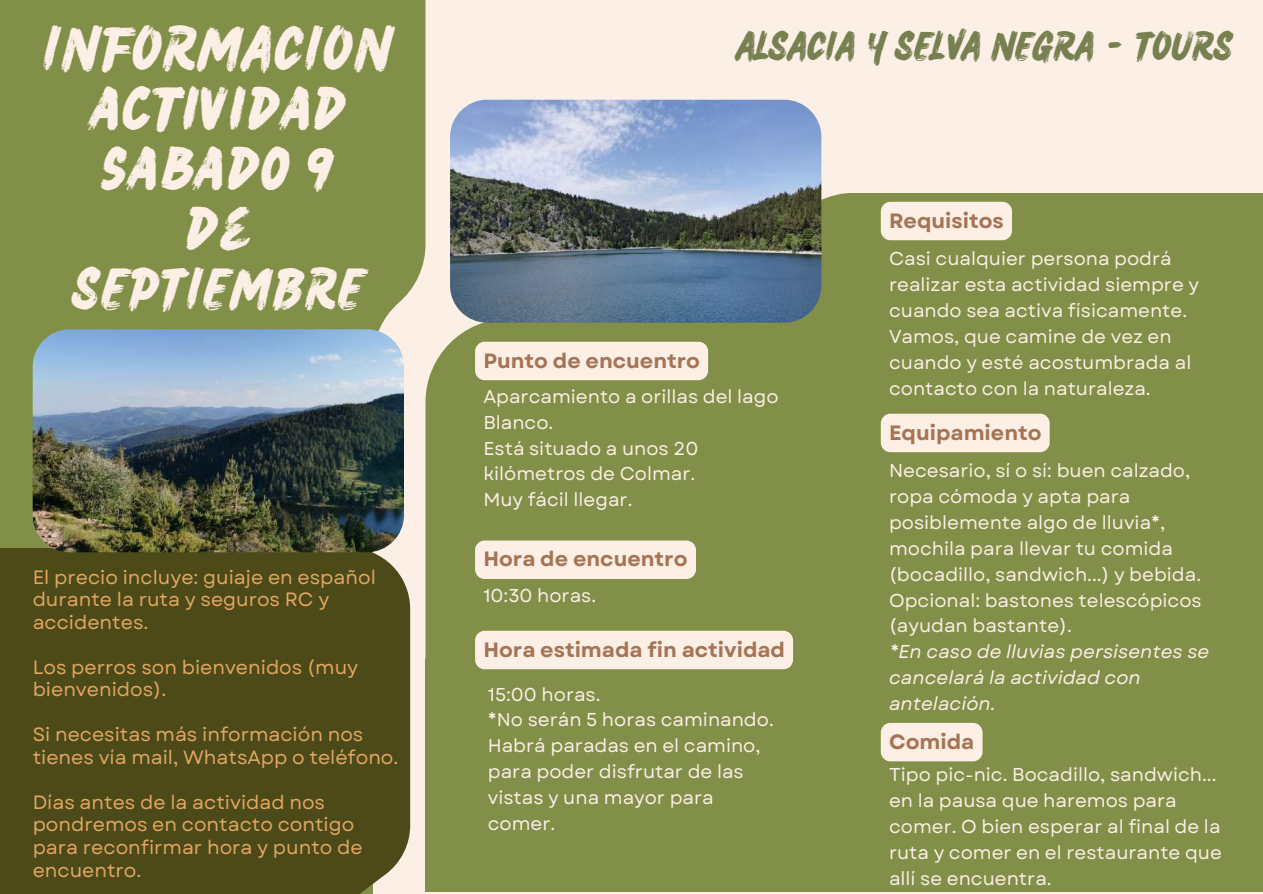
<style>
.page{position:relative;width:1263px;height:894px;background:#fff}
.page>*{position:absolute;margin:0;border:0;box-sizing:border-box;transform-origin:0 0}
.t1{font:46.05px "Salted Bay";letter-spacing:.04em;color:#fcefe5}
.t2{font:43.05px/59.6px "Salted Bay";letter-spacing:.04em;color:#fcefe5;text-align:center}
.t3{font:29.85px "Salted Bay";color:#778051}
.t4{font:700 20.7px "Garet";color:#a67454}
.t5{font:19.2px/22.5px "Garet";color:#e4a661}
.t6{font:18.6px/25.8px "Garet";color:#fcefe5}
.t7{font:italic 18.6px/25.8px "Garet";color:#fcefe5}
</style>
<div class="page">
<div style="left:0;top:0;width:1263px;height:893px;background:#fcefe5"></div>
<div style="left:0;top:0;width:425px;height:699px;background:#818f49"></div>
<div style="left:425px;top:193px;width:838px;height:465px;background:#818f49"></div>
<div style="left:0;top:365px;width:373px;height:527px;background:#818f49"></div>
<div style="left:425px;top:658px;width:838px;height:233px;background:#818f49"></div>
<div style="left:0;top:548px;width:410px;height:345px;background:#4b4a18"></div>
<img style="left:33px;top:329px;width:371px;height:223px;border-radius:37px">
<svg style="left:475px;top:341px;width:233px;height:39px"></svg>
<div style="left:881px;top:202px;width:131px;height:38px;background:#fcefe5;border-radius:10px"></div>
<div style="left:881px;top:413px;width:169px;height:39px;background:#fcefe5;border-radius:10px"></div>
<div style="left:881px;top:722px;width:101px;height:39px;background:#fcefe5;border-radius:10px"></div>
<svg style="left:475px;top:540px;width:221px;height:39px"></svg>
<svg style="left:475px;top:630px;width:318px;height:39px"></svg>
<img style="left:450px;top:100px;width:371px;height:222px;border-radius:37px">
<h1 class="t1" style="left:45px;top:19px;width:349px">INFORMACIÓN</h1>
<h2 class="t2" style="left:73px;top:83px;width:293px">ACTIVIDAD<br>SABADO 9<br>DE<br>SEPTIEMBRE</h2>
<p class="t5" style="left:33px;top:565px;width:345px">El precio incluye: guiaje en español durante la ruta y seguros RC y accidentes.</p>
<p class="t5" style="left:33px;top:655px;width:327px">Los perros son bienvenidos (muy bienvenidos).</p>
<p class="t5" style="left:33px;top:723px;width:367px">Si necesitas más información nos tienes vía mail, WhatsApp o teléfono.</p>
<p class="t5" style="left:33px;top:790px;width:332px">Días antes de la actividad nos pondremos en contacto contigo para reconfirmar hora y punto de encuentro.</p>
<h3 class="t3" style="left:737px;top:27px;width:498px">ALSACIA Y SELVA NEGRA - TOURS</h3>
<p class="t4" style="left:483px;top:345px;width:218px">Punto de encuentro</p>
<p class="t6" style="left:483px;top:383px;width:297px">Aparcamiento a orillas del lago<br>Blanco.<br>Está situado a unos 20 kilómetros de Colmar.<br>Muy fácil llegar.</p>
<p class="t4" style="left:483px;top:544px;width:206px">Hora de encuentro</p>
<p class="t6" style="left:483px;top:582px;width:114px">10:30 horas.</p>
<p class="t4" style="left:483px;top:634px;width:303px">Hora estimada fin actividad</p>
<p class="t6" style="left:488px;top:681px;width:287px">15:00 horas.<br>*No serán 5 horas caminando.<br>Habrá paradas en el camino, para poder disfrutar de las vistas y una mayor para comer.</p>
<p class="t4" style="left:889px;top:205px;width:116px">Requisitos</p>
<p class="t6" style="left:889px;top:246px;width:312px">Casi cualquier persona podrá realizar esta actividad siempre y cuando sea activa físicamente.<br>Vamos, que camine de vez en cuando y esté acostumbrada al contacto con la naturaleza.</p>
<p class="t4" style="left:889px;top:417px;width:154px">Equipamiento</p>
<p class="t6" style="left:889px;top:457px;width:314px">Necesario, sí o sí: buen calzado, ropa cómoda y apta para posiblemente algo de lluvia*, mochila para llevar tu comida (bocadillo, sandwich...) y bebida.<br>Opcional: bastones telescópicos (ayudan bastante).</p>
<p class="t7" style="left:889px;top:638px;width:322px">*En caso de lluvias persisentes se cancelará la actividad con antelación.</p>
<p class="t4" style="left:889px;top:726px;width:87px">Comida</p>
<p class="t6" style="left:889px;top:761px;width:334px">Tipo pic-nic. Bocadillo, sandwich... en la pausa que haremos para comer. O bien esperar al final de la ruta y comer en el restaurante que allí se encuentra.</p>
</div>
